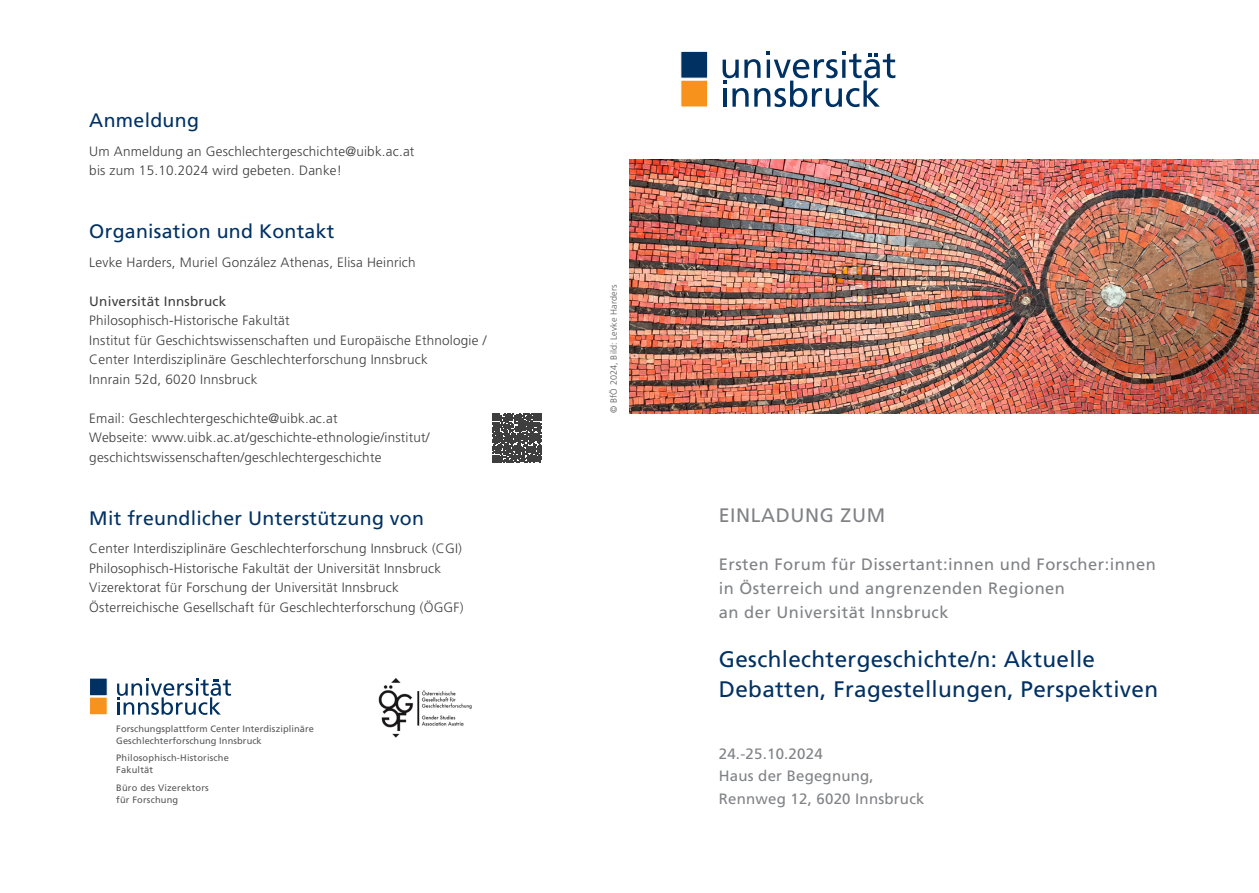
<style>
.page{position:relative;width:1259px;height:893px;background:#fff}
.page>*{position:absolute;margin:0;border:0;box-sizing:border-box;transform-origin:0 0}
.t1{font:22.5px/30px "Frutiger LT Pro";letter-spacing:.015em;color:#003163}
.t2{font:19.5px "Frutiger LT Pro";letter-spacing:.015em;color:#003163}
.t3{font:19.5px "Frutiger LT Pro";letter-spacing:.03em;color:#808285}
.t4{font:16.5px/24px "Frutiger LT Pro";letter-spacing:.03em;color:#808285}
.t5{font:15px/22.5px "Frutiger LT Pro";letter-spacing:.015em;color:#808285}
.t6{font:300 13.5px/19.5px "Frutiger LT Pro";letter-spacing:.015em;color:#3e3e3f}
.t7{font:13.5px "Frutiger LT Pro";letter-spacing:.015em;color:#3e3e3f}
.t8{font:9.3px/12px "Frutiger LT Pro";letter-spacing:.01em;color:#57585a}
.t9{font:300 9px "Frutiger LT Pro";letter-spacing:.015em;color:#57585a}
</style>
<div class="page">
<img style="left:629px;top:159px;width:630px;height:255px">
<svg style="left:680px;top:51px;width:28px;height:56px;background:#8f795c"></svg>
<svg style="left:722px;top:52px;width:173px;height:55px"></svg>
<svg style="left:492px;top:413px;width:49px;height:50px;background:#565657"></svg>
<svg style="left:90px;top:678px;width:18px;height:37px"></svg>
<svg style="left:117px;top:678px;width:114px;height:37px"></svg>
<img style="left:378px;top:678px;width:94px;height:59px">
<h2 class="t2" style="left:89px;top:109px;width:111px">Anmeldung</h2>
<p class="t6" style="left:89px;top:141px;width:327px">Um Anmeldung an Geschlechtergeschichte@uibk.ac.at bis zum 15.10.2024 wird gebeten. Danke!</p>
<h2 class="t2" style="left:89px;top:220px;width:247px">Organisation und Kontakt</h2>
<p class="t6" style="left:89px;top:252px;width:328px">Levke Harders, Muriel González Athenas, Elisa Heinrich</p>
<p class="t7" style="left:89px;top:293px;width:138px">Universität Innsbruck</p>
<p class="t6" style="left:89px;top:311px;width:398px">Philosophisch-Historische Fakultät<br>Institut für Geschichtswissenschaften und Europäische Ethnologie / Center Interdisziplinäre Geschlechterforschung Innsbruck<br>Innrain 52d, 6020 Innsbruck</p>
<p class="t6" style="left:89px;top:408px;width:342px">Email: Geschlechtergeschichte@uibk.ac.at<br>Webseite: www.uibk.ac.at/geschichte-ethnologie/institut/ geschichtswissenschaften/geschlechtergeschichte</p>
<h2 class="t2" style="left:89px;top:506px;width:336px">Mit freundlicher Unterstützung von</h2>
<p class="t6" style="left:89px;top:539px;width:376px">Center Interdisziplinäre Geschlechterforschung Innsbruck (CGI)<br>Philosophisch-Historische Fakultät der Universität Innsbruck Vizerektorat für Forschung der Universität Innsbruck Österreichische Gesellschaft für Geschlechterforschung (ÖGGF)</p>
<p class="t8" style="left:116px;top:722px;width:199px">Forschungsplattform Center Interdisziplinäre<br>Geschlechterforschung Innsbruck</p>
<p class="t8" style="left:116px;top:752px;width:114px">Philosophisch-Historische<br>Fakultät</p>
<p class="t8" style="left:116px;top:782px;width:94px">Büro des Vizerektors für Forschung</p>
<p class="t9" style="left:608px;top:413px;width:130px;rotate:-90deg">© BfÖ 2024, Bild: Levke Harders</p>
<h2 class="t3" style="left:719px;top:503px;width:168px">EINLADUNG ZUM</h2>
<p class="t4" style="left:719px;top:552px;width:438px">Ersten Forum für Dissertant:innen und Forscher:innen in Österreich und angrenzenden Regionen<br>an der Universität Innsbruck</p>
<h1 class="t1" style="left:719px;top:644px;width:441px">Geschlechtergeschichte/n: Aktuelle<br>Debatten, Fragestellungen, Perspektiven</h1>
<p class="t5" style="left:719px;top:742px;width:207px">24.-25.10.2024<br>Haus der Begegnung,<br>Rennweg 12, 6020 Innsbruck</p>
</div>
